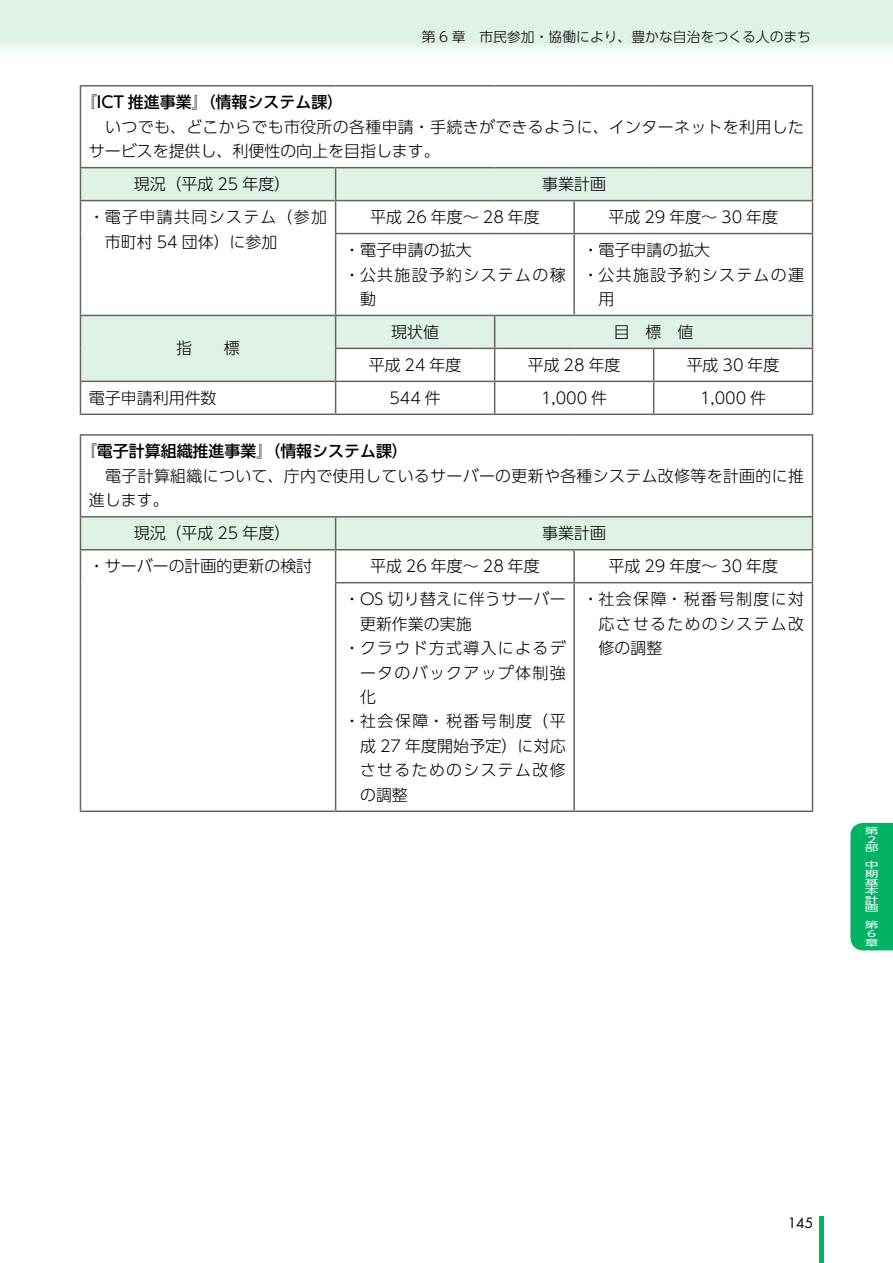
<style>
.page{position:relative;width:893px;height:1263px;background:#fff}
.page>*{position:absolute;margin:0;border:0;box-sizing:border-box;transform-origin:0 0}
.t1{font:300 15.9px/24.5px "UD Shin Go Pro";letter-spacing:.02em;color:#000}
.t2{font:300 15.9px "UD Shin Go Pro";letter-spacing:.08em;color:#000}
.t3{font:300 15.9px "UD Shin Go Pro";color:#000}
.t4{font:300 15.9px/24.5px "UD Shin Go Pro";letter-spacing:.085em;color:#000}
.t5{font:300 15.9px "UD Shin Go Pro";letter-spacing:.1em;color:#000}
.t6{font:300 13.8px "UD Shin Go Pro";color:#000}
.t7{font:13.8px "Futura";color:#000}
.t8{font:8.55px/8.6px "UD Shin Go Pro";color:#fff;scale:1.61 1}
.s1{font-weight:500}
</style>
<div class="page">
<div style="left:0;top:0;width:893px;height:60px;background:linear-gradient(to bottom,#d8efdf,#f3faf5)"></div>
<hr style="left:820px;top:1216px;width:4px;height:47px;background:#00b263">
<div style="left:850px;top:823px;width:43px;height:127px;background:#00b263"></div>
<svg style="left:81px;top:168px;width:731px;height:213px"></svg>
<hr style="left:80px;top:85px;width:256px;height:2px;background:#636363">
<hr style="left:80px;top:87px;width:1px;height:80px;background:#636363">
<hr style="left:336px;top:85px;width:159px;height:2px;background:#636363">
<hr style="left:495px;top:85px;width:79px;height:2px;background:#636363">
<hr style="left:574px;top:85px;width:80px;height:2px;background:#636363">
<hr style="left:654px;top:85px;width:159px;height:2px;background:#636363">
<hr style="left:812px;top:87px;width:1px;height:80px;background:#636363">
<hr style="left:80px;top:167px;width:256px;height:1px;background:#636363">
<hr style="left:80px;top:168px;width:1px;height:32px;background:#636363">
<hr style="left:336px;top:167px;width:159px;height:1px;background:#636363">
<hr style="left:335px;top:168px;width:1px;height:32px;background:#636363">
<hr style="left:495px;top:167px;width:79px;height:1px;background:#636363">
<hr style="left:574px;top:167px;width:80px;height:1px;background:#636363">
<hr style="left:654px;top:167px;width:159px;height:1px;background:#636363">
<hr style="left:812px;top:168px;width:1px;height:32px;background:#636363">
<hr style="left:80px;top:200px;width:256px;height:1px;background:#636363">
<hr style="left:80px;top:201px;width:1px;height:33px;background:#636363">
<hr style="left:80px;top:234px;width:1px;height:81px;background:#636363">
<hr style="left:80px;top:315px;width:256px;height:1px;background:#636363">
<hr style="left:80px;top:316px;width:1px;height:32px;background:#636363">
<hr style="left:80px;top:348px;width:1px;height:33px;background:#636363">
<hr style="left:80px;top:381px;width:256px;height:1px;background:#636363">
<hr style="left:80px;top:382px;width:1px;height:32px;background:#636363">
<hr style="left:80px;top:414px;width:256px;height:1px;background:#636363">
<hr style="left:336px;top:200px;width:159px;height:1px;background:#636363">
<hr style="left:335px;top:201px;width:1px;height:32px;background:#636363">
<hr style="left:495px;top:200px;width:79px;height:1px;background:#636363">
<hr style="left:574px;top:200px;width:80px;height:1px;background:#636363">
<hr style="left:573px;top:201px;width:2px;height:32px;background:#636363">
<hr style="left:654px;top:200px;width:159px;height:1px;background:#636363">
<hr style="left:812px;top:201px;width:1px;height:32px;background:#636363">
<hr style="left:335px;top:233px;width:160px;height:1px;background:#636363">
<hr style="left:335px;top:234px;width:1px;height:81px;background:#636363">
<hr style="left:495px;top:233px;width:79px;height:1px;background:#636363">
<hr style="left:574px;top:233px;width:80px;height:1px;background:#636363">
<hr style="left:573px;top:234px;width:2px;height:81px;background:#636363">
<hr style="left:654px;top:233px;width:159px;height:1px;background:#636363">
<hr style="left:812px;top:234px;width:1px;height:81px;background:#636363">
<hr style="left:336px;top:315px;width:159px;height:1px;background:#636363">
<hr style="left:335px;top:316px;width:1px;height:32px;background:#636363">
<hr style="left:495px;top:315px;width:79px;height:1px;background:#636363">
<hr style="left:494px;top:316px;width:1px;height:32px;background:#636363">
<hr style="left:574px;top:315px;width:80px;height:1px;background:#636363">
<hr style="left:654px;top:315px;width:159px;height:1px;background:#636363">
<hr style="left:812px;top:316px;width:1px;height:32px;background:#636363">
<hr style="left:335px;top:348px;width:160px;height:1px;background:#636363">
<hr style="left:335px;top:349px;width:1px;height:32px;background:#636363">
<hr style="left:495px;top:348px;width:79px;height:1px;background:#636363">
<hr style="left:494px;top:349px;width:1px;height:32px;background:#636363">
<hr style="left:574px;top:348px;width:80px;height:1px;background:#636363">
<hr style="left:654px;top:348px;width:159px;height:1px;background:#636363">
<hr style="left:653px;top:349px;width:1px;height:32px;background:#636363">
<hr style="left:812px;top:349px;width:1px;height:32px;background:#636363">
<hr style="left:336px;top:381px;width:159px;height:1px;background:#636363">
<hr style="left:335px;top:382px;width:1px;height:32px;background:#636363">
<hr style="left:495px;top:381px;width:79px;height:1px;background:#636363">
<hr style="left:494px;top:382px;width:1px;height:32px;background:#636363">
<hr style="left:574px;top:381px;width:80px;height:1px;background:#636363">
<hr style="left:654px;top:381px;width:159px;height:1px;background:#636363">
<hr style="left:653px;top:382px;width:1px;height:32px;background:#636363">
<hr style="left:812px;top:382px;width:1px;height:32px;background:#636363">
<hr style="left:336px;top:414px;width:159px;height:1px;background:#636363">
<hr style="left:495px;top:414px;width:79px;height:1px;background:#636363">
<hr style="left:574px;top:414px;width:80px;height:1px;background:#636363">
<hr style="left:654px;top:414px;width:159px;height:1px;background:#636363">
<div style="left:81px;top:517px;width:731px;height:32px;background:#e0f2e6"></div>
<hr style="left:80px;top:434px;width:256px;height:2px;background:#636363">
<hr style="left:80px;top:436px;width:1px;height:80px;background:#636363">
<hr style="left:336px;top:434px;width:238px;height:2px;background:#636363">
<hr style="left:574px;top:434px;width:239px;height:2px;background:#636363">
<hr style="left:812px;top:436px;width:1px;height:80px;background:#636363">
<hr style="left:80px;top:516px;width:256px;height:1px;background:#636363">
<hr style="left:80px;top:517px;width:1px;height:32px;background:#636363">
<hr style="left:336px;top:516px;width:238px;height:1px;background:#636363">
<hr style="left:335px;top:517px;width:1px;height:32px;background:#636363">
<hr style="left:574px;top:516px;width:239px;height:1px;background:#636363">
<hr style="left:812px;top:517px;width:1px;height:32px;background:#636363">
<hr style="left:80px;top:549px;width:256px;height:1px;background:#636363">
<hr style="left:80px;top:550px;width:1px;height:33px;background:#636363">
<hr style="left:80px;top:583px;width:1px;height:227px;background:#636363">
<hr style="left:80px;top:810px;width:256px;height:2px;background:#636363">
<hr style="left:336px;top:549px;width:238px;height:1px;background:#636363">
<hr style="left:335px;top:550px;width:1px;height:32px;background:#636363">
<hr style="left:574px;top:549px;width:239px;height:1px;background:#636363">
<hr style="left:573px;top:550px;width:2px;height:32px;background:#636363">
<hr style="left:812px;top:550px;width:1px;height:32px;background:#636363">
<hr style="left:335px;top:582px;width:239px;height:1px;background:#636363">
<hr style="left:335px;top:583px;width:1px;height:227px;background:#636363">
<hr style="left:574px;top:582px;width:239px;height:1px;background:#636363">
<hr style="left:573px;top:583px;width:2px;height:227px;background:#636363">
<hr style="left:812px;top:583px;width:1px;height:227px;background:#636363">
<hr style="left:336px;top:810px;width:238px;height:2px;background:#636363">
<hr style="left:574px;top:810px;width:239px;height:2px;background:#636363">
<p class="t6" style="left:422px;top:26px;width:391px">第 6 章　市民参加・協働により、豊かな自治をつくる人のまち</p>
<p class="t1" style="left:89px;top:89px;width:716px;text-indent:-8px"><span class="s1">『ICT 推進事業』（情報システム課）<br></span>　いつでも、どこからでも市役所の各種申請・手続きができるように、インターネットを利用したサービスを提供し、利便性の向上を目指します。</p>
<p class="t1" style="left:134px;top:171px;width:158px">現況（平成 25 年度）</p>
<p class="t1" style="left:542px;top:171px;width:65px">事業計画</p>
<p class="t4" style="left:105px;top:204px;width:224px;text-indent:-16px">・電子申請共同システム（参加市町村 54 団体）に参加</p>
<p class="t1" style="left:370px;top:204px;width:171px">平成 26 年度〜 28 年度</p>
<p class="t1" style="left:608px;top:204px;width:171px">平成 29 年度〜 30 年度</p>
<p class="t3" style="left:583px;top:237px;width:129px">・電子申請の拡大</p>
<p class="t2" style="left:583px;top:262px;width:223px">・公共施設予約システムの運</p>
<p class="t1" style="left:599px;top:286px;width:17px">用</p>
<p class="t3" style="left:344px;top:237px;width:129px">・電子申請の拡大</p>
<p class="t2" style="left:344px;top:262px;width:223px">・公共施設予約システムの稼</p>
<p class="t1" style="left:360px;top:286px;width:17px">動</p>
<p class="t1" style="left:176px;top:336px;width:65px">指　　標</p>
<p class="t1" style="left:391px;top:319px;width:49px">現状値</p>
<p class="t1" style="left:614px;top:319px;width:81px">目　標　値</p>
<p class="t1" style="left:369px;top:352px;width:94px">平成 24 年度</p>
<p class="t1" style="left:528px;top:352px;width:94px">平成 28 年度</p>
<p class="t1" style="left:687px;top:352px;width:94px">平成 30 年度</p>
<p class="t3" style="left:89px;top:385px;width:129px">電子申請利用件数</p>
<p class="t1" style="left:389px;top:385px;width:53px">544 件</p>
<p class="t1" style="left:541px;top:385px;width:68px">1,000 件</p>
<p class="t1" style="left:700px;top:385px;width:68px">1,000 件</p>
<p class="t1" style="left:89px;top:439px;width:716px;text-indent:-8px"><span class="s1">『電子計算組織推進事業』（情報システム課）<br></span>　電子計算組織について、庁内で使用しているサーバーの更新や各種システム改修等を計画的に推進します。</p>
<p class="t1" style="left:134px;top:520px;width:158px">現況（平成 25 年度）</p>
<p class="t1" style="left:542px;top:520px;width:65px">事業計画</p>
<p class="t3" style="left:89px;top:553px;width:225px">・サーバーの計画的更新の検討</p>
<p class="t1" style="left:370px;top:553px;width:171px">平成 26 年度〜 28 年度</p>
<p class="t1" style="left:608px;top:553px;width:171px">平成 29 年度〜 30 年度</p>
<p class="t1" style="left:344px;top:586px;width:223px">・OS 切り替えに伴うサーバー</p>
<p class="t3" style="left:360px;top:611px;width:113px">更新作業の実施</p>
<p class="t2" style="left:344px;top:635px;width:223px">・クラウド方式導入によるデ</p>
<p class="t2" style="left:360px;top:660px;width:207px">ータのバックアップ体制強</p>
<p class="t1" style="left:360px;top:684px;width:17px">化</p>
<p class="t5" style="left:344px;top:708px;width:223px">・社会保障・税番号制度（平</p>
<p class="t1" style="left:360px;top:733px;width:207px">成 27 年度開始予定）に対応</p>
<p class="t2" style="left:360px;top:757px;width:207px">させるためのシステム改修</p>
<p class="t1" style="left:360px;top:782px;width:49px">の調整</p>
<p class="t1" style="left:599px;top:586px;width:207px;text-align:justify;text-indent:-16px">・社会保障・税番号制度に対応させるためのシステム改修の調整</p>
<p class="t8" style="left:865px;top:826px;width:10px">第<br>２部</p>
<p class="t8" style="left:865px;top:861px;width:10px;text-align:justify">中期基本計画</p>
<p class="t8" style="left:865px;top:921px;width:10px">第<br>６章</p>
<p class="t7" style="left:788px;top:1214px;width:27px">145</p>
</div>
